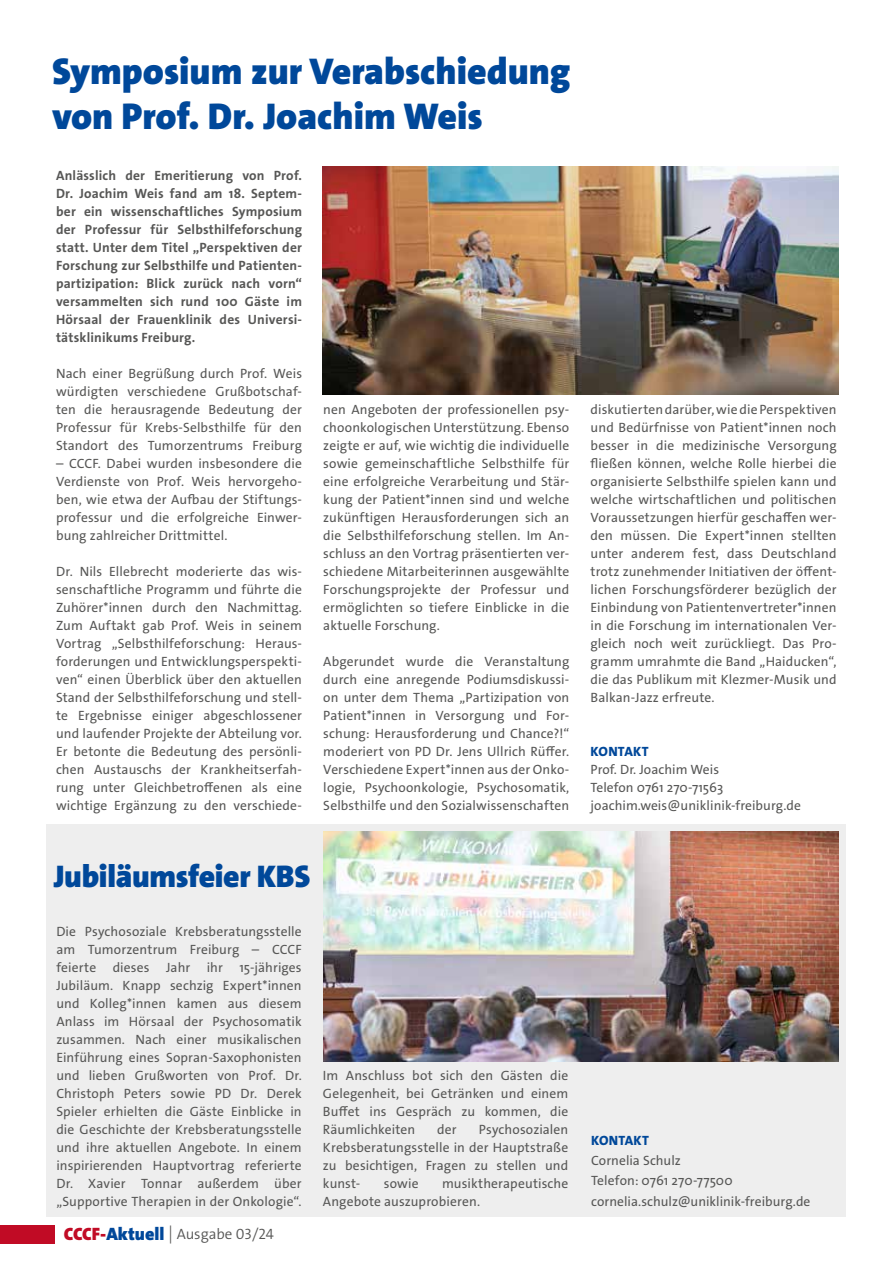
<style>
.page{position:relative;width:893px;height:1263px;background:#fff}
.page>*{position:absolute;margin:0;border:0;box-sizing:border-box;transform-origin:0 0}
.t1{font:900 37.5px/45px "The Sans Os F";color:#00489a}
.t2{font:900 31.5px "The Sans Os F";letter-spacing:-.01em;color:#00489a}
.t3{font:300 15px "The Sans Os F";color:#575756}
.t4{font:13.5px/18px "The Sans Os F";letter-spacing:.005em;color:#575756;text-align:justify}
.t5{font:700 13.5px/18px "The Sans Os F";letter-spacing:.01em;color:#575756;text-align:justify}
.t6{font:800 13.5px "The Sans Os F";letter-spacing:.015em;color:#00489a}
.s1{font-weight:900;font-size:18px;color:#c10b25}
.s2{font-weight:900;font-size:18px;color:#00489a}
.s3{font-size:18px}
</style>
<div class="page">
<div style="left:0;top:1226px;width:54px;height:18px;background:#c10b25"></div>
<img style="left:323px;top:167px;width:516px;height:228px">
<div style="left:47px;top:824px;width:799px;height:393px;background:#eee"></div>
<img style="left:323px;top:831px;width:516px;height:230px">
<h1 class="t1" style="left:52px;top:49px;width:520px">Symposium zur Verabschiedung von Prof. Dr. Joachim Weis</h1>
<p class="t5" style="left:56px;top:167px;width:248px">Anlässlich der Emeritierung von Prof.<br>Dr. Joachim Weis fand am 18. Septem&shy;ber ein wissenschaftliches Symposium der Professur für Selbsthilfeforschung statt. Unter dem Titel „Perspektiven der Forschung zur Selbsthilfe und Patienten&shy;partizipation: Blick zurück nach vorn“ versammelten sich rund 100 Gäste im Hörsaal der Frauenklinik des Universi&shy;tätsklinikums Freiburg.</p>
<p class="t4" style="left:56px;top:365px;width:248px">Nach einer Begrüßung durch Prof. Weis würdigten verschiedene Grußbotschaf&shy;ten die herausragende Bedeutung der Professur für Krebs-Selbsthilfe für den Standort des Tumorzentrums Freiburg</p>
<p class="t4" style="left:56px;top:454px;width:248px">– CCCF. Dabei wurden insbesondere die Verdienste von Prof. Weis hervorgeho&shy;ben, wie etwa der Aufbau der Stiftungs&shy;professur und die erfolgreiche Einwer&shy;bung zahlreicher Drittmittel.</p>
<p class="t4" style="left:56px;top:562px;width:248px">Dr. Nils Ellebrecht moderierte das wis&shy;senschaftliche Programm und führte die Zuhörer*innen durch den Nachmittag.<br>Zum Auftakt gab Prof. Weis in seinem Vortrag „Selbsthilfeforschung: Heraus&shy;forderungen und Entwicklungsperspekti&shy;ven“ einen Überblick über den aktuellen Stand der Selbsthilfeforschung und stell&shy;te Ergebnisse einiger abgeschlossener und laufender Projekte der Abteilung vor.<br>Er betonte die Bedeutung des persönli&shy;chen Austauschs der Krankheitserfah&shy;rung unter Gleichbetroffenen als eine wichtige Ergänzung zu den verschiede-</p>
<p class="t4" style="left:323px;top:400px;width:248px">nen Angeboten der professionellen psy&shy;choonkologischen Unterstützung. Ebenso zeigte er auf, wie wichtig die individuelle sowie gemeinschaftliche Selbsthilfe für eine erfolgreiche Verarbeitung und Stär&shy;kung der Patient*innen sind und welche zukünftigen Herausforderungen sich an die Selbsthilfeforschung stellen. Im An&shy;schluss an den Vortrag präsentierten ver&shy;schiedene Mitarbeiterinnen ausgewählte Forschungsprojekte der Professur und ermöglichten so tiefere Einblicke in die aktuelle Forschung.</p>
<p class="t4" style="left:323px;top:652px;width:248px">Abgerundet wurde die Veranstaltung durch eine anregende Podiumsdiskussi&shy;on unter dem Thema „Partizipation von Patient*innen in Versorgung und For&shy;schung: Herausforderung und Chance?!“ moderiert von PD Dr. Jens Ullrich Rüffer.<br>Verschiedene Expert*innen aus der Onko&shy;logie, Psychoonkologie, Psychosomatik, Selbsthilfe und den Sozialwissenschaften</p>
<h2 class="t2" style="left:54px;top:856px;width:258px">Jubiläumsfeier KBS</h2>
<p class="t4" style="left:56px;top:923px;width:247px">Die Psychosoziale Krebsberatungsstelle am Tumorzentrum Freiburg – CCCF feierte dieses Jahr ihr 15-jähriges Jubiläum. Knapp sechzig Expert*innen und Kolleg*innen kamen aus diesem Anlass im Hörsaal der Psychosomatik zusammen. Nach einer musikalischen Einführung eines Sopran-Saxophonisten und lieben Grußworten von Prof. Dr.<br>Christoph Peters sowie PD Dr. Derek Spieler erhielten die Gäste Einblicke in die Geschichte der Krebsberatungsstelle und ihre aktuellen Angebote. In einem inspirierenden Hauptvortrag referierte Dr. Xavier Tonnar außerdem über „Supportive Therapien in der Onkologie“.</p>
<p class="t3" style="left:64px;top:1224px;width:212px"><span class="s1">CCCF-</span><span class="s2">Aktuell</span> <span class="s3">|</span> Ausgabe 03/24</p>
<p class="t4" style="left:323px;top:1066px;width:247px">Im Anschluss bot sich den Gästen die Gelegenheit, bei Getränken und einem Buffet ins Gespräch zu kommen, die Räumlichkeiten</p>
<p class="t4" style="left:323px;top:1120px;width:247px;text-indent:156px">Psychosozialen Krebsberatungsstelle in der Hauptstraße zu besichtigen, Fragen zu stellen und kunst-</p>
<p class="t4" style="left:437px;top:1120px;width:21px">der</p>
<p class="t4" style="left:323px;top:1174px;width:247px;text-indent:119px">musiktherapeutische<br>Angebote auszuprobieren.</p>
<p class="t4" style="left:384px;top:1174px;width:36px">sowie</p>
<p class="t4" style="left:591px;top:400px;width:248px">diskutierten darüber, wie die Perspektiven und Bedürfnisse von Patient*innen noch besser in die medizinische Versorgung fließen können, welche Rolle hierbei die organisierte Selbsthilfe spielen kann und welche wirtschaftlichen und politischen Voraussetzungen hierfür geschaffen wer&shy;den müssen. Die Expert*innen stellten unter anderem fest, dass Deutschland trotz zunehmender Initiativen der öffent&shy;lichen Forschungsförderer bezüglich der Einbindung von Patientenvertreter*innen in die Forschung im internationalen Ver&shy;gleich noch weit zurückliegt. Das Pro&shy;gramm umrahmte die Band „Haiducken“, die das Publikum mit Klezmer-Musik und Balkan-Jazz erfreute.</p>
<p class="t6" style="left:591px;top:742px;width:60px">KONTAKT</p>
<p class="t4" style="left:591px;top:760px;width:212px;text-align:left">Prof. Dr. Joachim Weis<br>Telefon 0761 270-71563 joachim.weis@uniklinik-freiburg.de</p>
<p class="t6" style="left:591px;top:1132px;width:60px">KONTAKT</p>
<p class="t4" style="left:591px;top:1151px;width:221px;line-height:20.1px;text-align:left">Cornelia Schulz<br>Telefon: 0761 270-77500 cornelia.schulz@uniklinik-freiburg.de</p>
</div>
